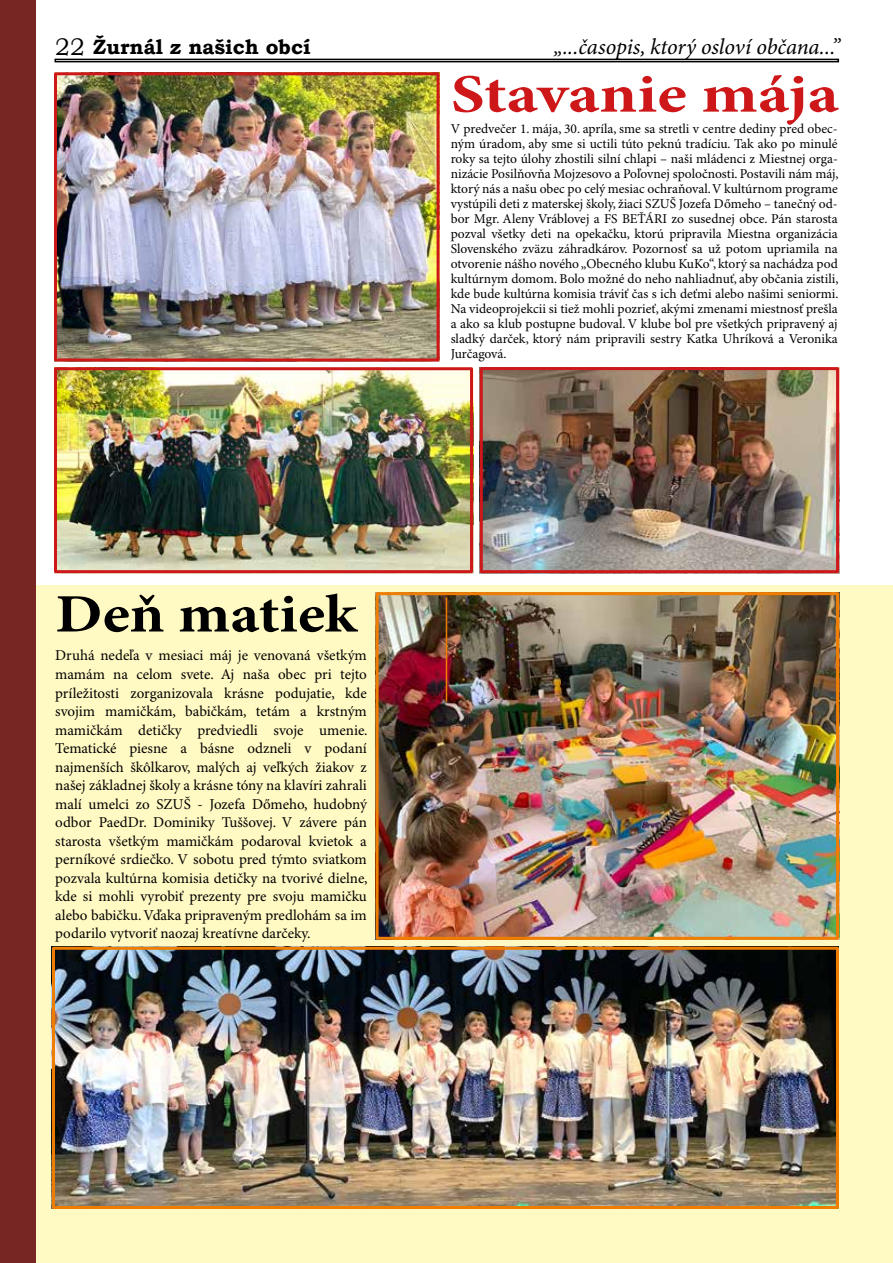
<style>
.page{position:relative;width:893px;height:1263px;background:#fff}
.page>*{position:absolute;margin:0;border:0;box-sizing:border-box;transform-origin:0 0}
.t1{font:700 54.15px "Minion Pro";color:#cd1719;scale:1.24 1}
.t2{font:700 54.15px "Minion Pro";letter-spacing:-.005em;color:#000;scale:1.15 1}
.t3{font:italic 22.5px "Minion Pro";letter-spacing:-.005em;color:#000}
.t4{font:700 20.7px "Bookman Old Style";color:#000}
.t5{font:15px/18.5px "Minion Pro";color:#000;text-align:justify}
.t6{font:13.5px/15px "Minion Pro";color:#000;text-align:justify}
.s1{font-weight:400;font-size:24px}
</style>
<div class="page">
<div style="left:0;top:585px;width:893px;height:678px;background:#fff9c3"></div>
<div style="left:0;top:0;width:35px;height:1263px;background:#772623"></div>
<img style="left:58px;top:76px;width:378px;height:281px">
<div style="left:54px;top:72px;width:386px;height:289px;border:3px solid #cd1719"></div>
<img style="left:58px;top:371px;width:411px;height:198px">
<div style="left:54px;top:367px;width:419px;height:206px;border:3px solid #cd1719"></div>
<img style="left:484px;top:371px;width:351px;height:198px">
<div style="left:480px;top:367px;width:359px;height:206px;border:3px solid #cd1719"></div>
<img style="left:56px;top:951px;width:779px;height:254px">
<div style="left:52px;top:947px;width:787px;height:262px;border:3px solid #ef7d00"></div>
<img style="left:380px;top:596px;width:455px;height:340px">
<div style="left:376px;top:592px;width:463px;height:348px;border:3px solid #ef7d00"></div>
<hr style="left:446px;top:597px;width:1px;height:105px;background:#ef7d00">
<div style="left:55px;top:59px;width:784px;height:3px;border:2px solid #000"></div>
<h3 class="t4" style="left:55px;top:32px;width:257px"><span class="s1">22</span> Žurnál z našich obcí</h3>
<h2 class="t3" style="left:554px;top:33px;width:288px">„...časopis, ktorý osloví občana...”</h2>
<h1 class="t1" style="left:451px;top:62px;width:315px">Stavanie mája</h1>
<p class="t6" style="left:451px;top:122px;width:389px">V predvečer 1. mája, 30. apríla, sme sa stretli v centre dediny pred obec&shy;ným úradom, aby sme si uctili túto peknú tradíciu. Tak ako po minulé roky sa tejto úlohy zhostili silní chlapi – naši mládenci z Miestnej orga&shy;nizácie Posilňovňa Mojzesovo a Poľovnej spoločnosti. Postavili nám máj, ktorý nás a našu obec po celý mesiac ochraňoval. V kultúrnom programe vystúpili deti z materskej školy, žiaci SZUŠ Jozefa Dőmeho – tanečný od&shy;bor Mgr. Aleny Vráblovej a FS BEŤÁRI zo susednej obce. Pán starosta pozval všetky deti na opekačku, ktorú pripravila Miestna organizácia Slovenského zväzu záhradkárov. Pozornosť sa už potom upriamila na otvorenie nášho nového „Obecného klubu KuKo“, ktorý sa nachádza pod kultúrnym domom. Bolo možné do neho nahliadnuť, aby občania zistili, kde bude kultúrna komisia tráviť čas s ich deťmi alebo našimi seniormi.<br>Na videoprojekcii si tiež mohli pozrieť, akými zmenami miestnosť prešla a ako sa klub postupne budoval. V klube bol pre všetkých pripravený aj sladký darček, ktorý nám pripravili sestry Katka Uhríková a Veronika Jurčagová.</p>
<h1 class="t2" style="left:55px;top:582px;width:264px">Deň matiek</h1>
<p class="t5" style="left:55px;top:647px;width:314px">Druhá nedeľa v mesiaci máj je venovaná všetkým mamám na celom svete. Aj naša obec pri tejto príležitosti zorganizovala krásne podujatie, kde svojim mamičkám, babičkám, tetám a krstným mamičkám detičky predviedli svoje umenie.<br>Tematické piesne a básne odzneli v podaní najmenších škôlkarov, malých aj veľkých žiakov z našej základnej školy a krásne tóny na klavíri zahrali malí umelci zo SZUŠ - Jozefa Dőmeho, hudobný odbor PaedDr. Dominiky Tuššovej. V závere pán starosta všetkým mamičkám podaroval kvietok a perníkové srdiečko. V sobotu pred týmto sviatkom pozvala kultúrna komisia detičky na tvorivé dielne, kde si mohli vyrobiť prezenty pre svoju mamičku alebo babičku. Vďaka pripraveným predlohám sa im podarilo vytvoriť naozaj kreatívne darčeky.</p>
</div>
